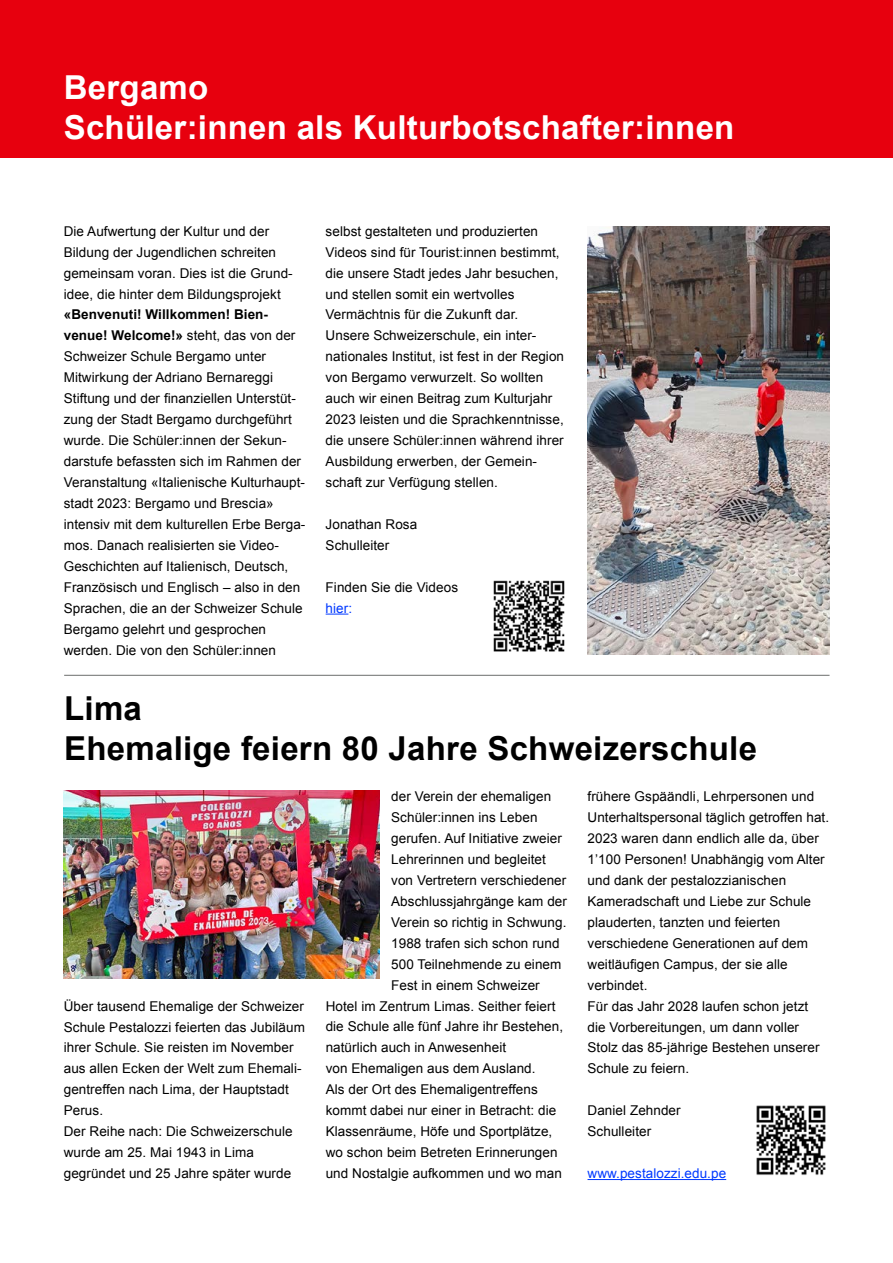
<style>
.page{position:relative;width:893px;height:1263px;background:#fff}
.page>*{position:absolute;margin:0;border:0;box-sizing:border-box;transform-origin:0 0}
.t1{font:700 33px/39.6px "Arial";letter-spacing:.01em;color:#fff}
.t2{font:700 33px/39.6px "Arial";letter-spacing:.01em;color:#000}
.t3{font:13.5px/21px "Arial";letter-spacing:.005em;color:#000}
.t4{font:13.5px "Arial";letter-spacing:.005em;color:#0039ff}
.s1{font-weight:700}
</style>
<div class="page">
<div style="left:0;top:0;width:893px;height:157px;background:#e7000e"></div>
<hr style="left:64px;top:675px;width:765px;height:1px;background:#6c6e6d">
<svg style="left:326px;top:614px;width:22px;height:1px"></svg>
<hr style="left:587px;top:1179px;width:139px;height:1px;background:#0039ff">
<img style="left:587px;top:226px;width:242px;height:428px">
<img style="left:493px;top:580px;width:72px;height:72px">
<img style="left:756px;top:1105px;width:70px;height:70px">
<img style="left:64px;top:791px;width:315px;height:187px">
<h1 class="t1" style="left:64px;top:71px;width:672px">Bergamo<br>Schüler:innen als Kulturbotschafter:innen</h1>
<p class="t3" style="left:64px;top:222px;width:230px">Die Aufwertung der Kultur und der Bildung der Jugendlichen schreiten gemeinsam voran. Dies ist die Grund&shy;idee, die hinter dem Bildungsprojekt</p>
<p class="t3" style="left:64px;top:305px;width:243px"><span class="s1">«Benvenuti! Willkommen! Bien&shy;venue! Welcome!»</span> steht, das von der Schweizer Schule Bergamo unter Mitwirkung der Adriano Bernareggi Stiftung und der finanziellen Unterstüt&shy;zung der Stadt Bergamo durchgeführt wurde. Die Schüler:innen der Sekun&shy;darstufe befassten sich im Rahmen der Veranstaltung «Italienische Kulturhaupt&shy;stadt 2023: Bergamo und Brescia» intensiv mit dem kulturellen Erbe Berga&shy;mos. Danach realisierten sie Video-Geschichten auf Italienisch, Deutsch, Französisch und Englisch – also in den Sprachen, die an der Schweizer Schule Bergamo gelehrt und gesprochen werden. Die von den Schüler:innen</p>
<p class="t3" style="left:326px;top:222px;width:240px">selbst gestalteten und produzierten Videos sind für Tourist:innen bestimmt, die unsere Stadt jedes Jahr besuchen, und stellen somit ein wertvolles Vermächtnis für die Zukunft dar.<br>Unsere Schweizerschule, ein inter&shy;nationales Institut, ist fest in der Region von Bergamo verwurzelt. So wollten auch wir einen Beitrag zum Kulturjahr 2023 leisten und die Sprachkenntnisse, die unsere Schüler:innen während ihrer Ausbildung erwerben, der Gemein&shy;schaft zur Verfügung stellen.</p>
<p class="t3" style="left:326px;top:515px;width:93px">Jonathan Rosa<br>Schulleiter</p>
<p class="t3" style="left:326px;top:578px;width:134px">Finden Sie die Videos</p>
<p class="t4" style="left:326px;top:603px;width:28px">hier:</p>
<h1 class="t2" style="left:64px;top:692px;width:694px">Lima<br>Ehemalige feiern 80 Jahre Schweizerschule</h1>
<p class="t3" style="left:64px;top:996px;width:243px">Über tausend Ehemalige der Schweizer Schule Pestalozzi feierten das Jubiläum ihrer Schule. Sie reisten im November aus allen Ecken der Welt zum Ehemali&shy;gentreffen nach Lima, der Hauptstadt Perus.<br>Der Reihe nach: Die Schweizerschule wurde am 25. Mai 1943 in Lima gegründet und 25 Jahre später wurde</p>
<p class="t3" style="left:391px;top:787px;width:161px">der Verein der ehemaligen</p>
<p class="t3" style="left:391px;top:808px;width:148px">Schüler:innen ins Leben</p>
<p class="t3" style="left:391px;top:829px;width:172px">gerufen. Auf Initiative zweier</p>
<p class="t3" style="left:391px;top:850px;width:156px">Lehrerinnen und begleitet</p>
<p class="t3" style="left:391px;top:871px;width:177px">von Vertretern verschiedener</p>
<p class="t3" style="left:391px;top:892px;width:177px">Abschlussjahrgänge kam der</p>
<p class="t3" style="left:391px;top:913px;width:177px">Verein so richtig in Schwung.</p>
<p class="t3" style="left:391px;top:932px;width:170px">1988 trafen sich schon rund</p>
<p class="t3" style="left:391px;top:955px;width:172px">500 Teilnehmende zu einem</p>
<p class="t3" style="left:391px;top:975px;width:150px">Fest in einem Schweizer</p>
<p class="t3" style="left:326px;top:996px;width:231px">Hotel im Zentrum Limas. Seither feiert</p>
<p class="t3" style="left:326px;top:1017px;width:239px">die Schule alle fünf Jahre ihr Bestehen,</p>
<p class="t3" style="left:326px;top:1038px;width:182px">natürlich auch in Anwesenheit</p>
<p class="t3" style="left:326px;top:1059px;width:211px">von Ehemaligen aus dem Ausland.</p>
<p class="t3" style="left:326px;top:1080px;width:214px">Als der Ort des Ehemaligentreffens</p>
<p class="t3" style="left:326px;top:1101px;width:232px">kommt dabei nur einer in Betracht: die</p>
<p class="t3" style="left:326px;top:1122px;width:228px">Klassenräume, Höfe und Sportplätze,</p>
<p class="t3" style="left:326px;top:1143px;width:233px">wo schon beim Betreten Erinnerungen</p>
<p class="t3" style="left:326px;top:1164px;width:238px">und Nostalgie aufkommen und wo man</p>
<p class="t3" style="left:587px;top:787px;width:243px">frühere Gspäändli, Lehrpersonen und Unterhaltspersonal täglich getroffen hat.<br>2023 waren dann endlich alle da, über 1’100 Personen! Unabhängig vom Alter und dank der pestalozzianischen Kameradschaft und Liebe zur Schule plauderten, tanzten und feierten verschiedene Generationen auf dem weitläufigen Campus, der sie alle verbindet.<br>Für das Jahr 2028 laufen schon jetzt die Vorbereitungen, um dann voller Stolz das 85-jährige Bestehen unserer Schule zu feiern.</p>
<p class="t3" style="left:587px;top:1101px;width:95px">Daniel Zehnder<br>Schulleiter</p>
<p class="t4" style="left:587px;top:1168px;width:140px">www.pestalozzi.edu.pe</p>
</div>
